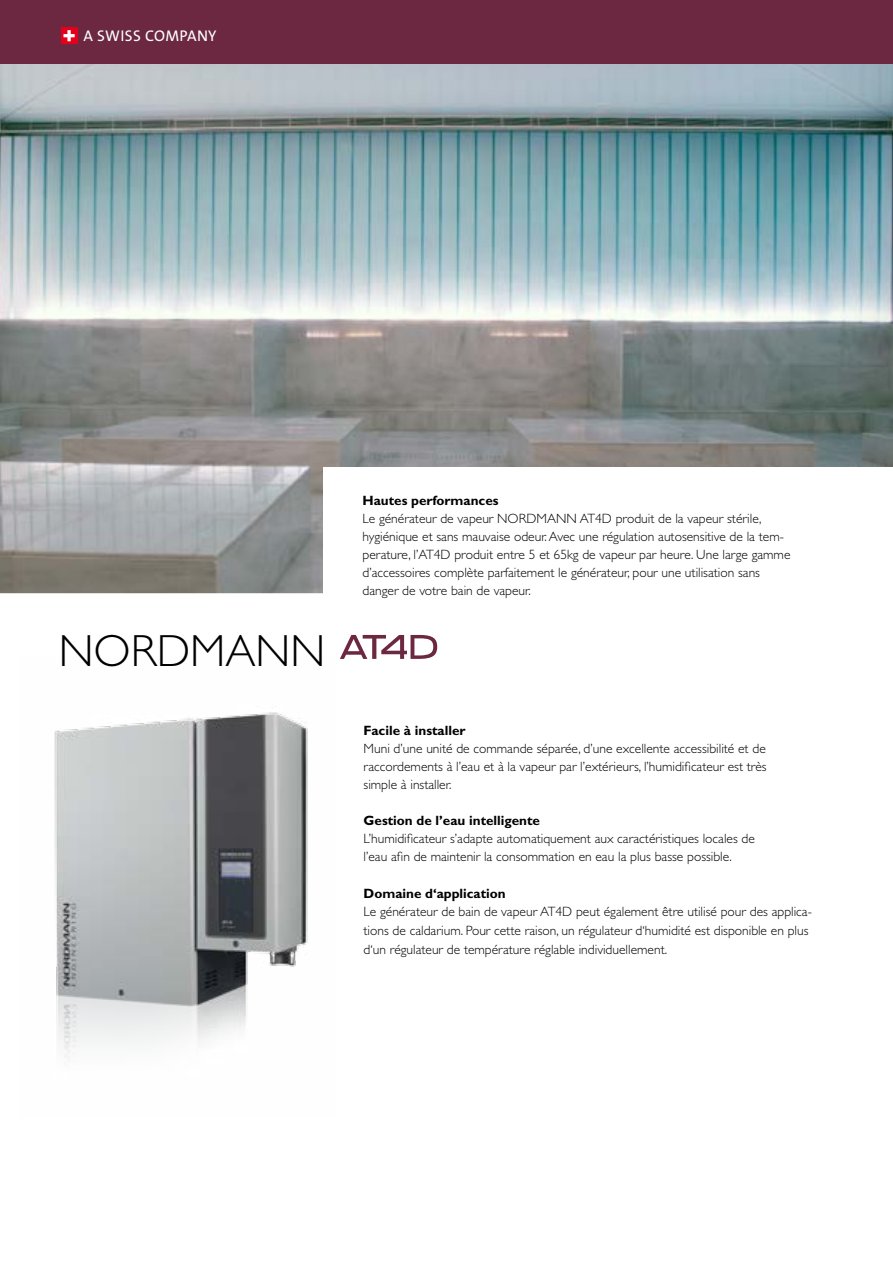
<style>
.page{position:relative;width:893px;height:1263px;background:#fff}
.page>*{position:absolute;margin:0;border:0;box-sizing:border-box;transform-origin:0 0}
.t1{font:300 45.15px "Gill Sans Std";color:#000}
.t2{font:15.6px "The Sans B W5 Plain";letter-spacing:.02em;color:#fff}
.t3{font:300 13.5px/18px "Gill Sans Std";color:#000}
.t4{font:700 13.5px "Gill Sans Std";color:#000}
</style>
<div class="page">
<img style="left:0;top:64px;width:893px;height:529px">
<img style="left:54px;top:712px;width:254px;height:346px">
<div style="left:323px;top:468px;width:570px;height:142px;background:#fff"></div>
<svg style="left:340px;top:635px;width:97px;height:24px"></svg>
<div style="left:0;top:0;width:893px;height:64px;background:#6c2841"></div>
<div style="left:61px;top:27px;width:17px;height:17px;background:#e2001a"></div>
<svg style="left:63px;top:30px;width:12px;height:11px"></svg>
<p class="t2" style="left:84px;top:26px;width:134px">A SWISS COMPANY</p>
<h1 class="t1" style="left:59px;top:625px;width:268px">NORDMANN</h1>
<p class="t4" style="left:362px;top:493px;width:138px">Hautes performances</p>
<p class="t3" style="left:362px;top:510px;width:429px">Le générateur de vapeur NORDMANN AT4D produit de la vapeur stérile, hygiénique et sans mauvaise odeur. Avec une régulation autosensitive de la tem&shy;perature, l’AT4D produit entre 5 et 65kg de vapeur par heure. Une large gamme d’accessoires complète parfaitement le générateur, pour une utilisation sans danger de votre bain de vapeur.</p>
<p class="t4" style="left:364px;top:722px;width:104px">Facile à installer</p>
<p class="t3" style="left:364px;top:740px;width:405px;text-align:justify">Muni d’une unité de commande séparée, d’une excellente accessibilité et de raccordements à l’eau et à la vapeur par l’extérieurs, l’humidificateur est très simple à installer.</p>
<p class="t4" style="left:364px;top:812px;width:178px">Gestion de l’eau intelligente</p>
<p class="t3" style="left:364px;top:829px;width:393px">L’humidificateur s’adapte automatiquement aux caractéristiques locales de l’eau afin de maintenir la consommation en eau la plus basse possible.</p>
<p class="t4" style="left:364px;top:885px;width:144px">Domaine d‘application</p>
<p class="t3" style="left:364px;top:903px;width:450px;line-height:18.8px">Le générateur de bain de vapeur AT4D peut également être utilisé pour des applica&shy;tions de caldarium. Pour cette raison, un régulateur d‘humidité est disponible en plus d‘un régulateur de température réglable individuellement.</p>
</div>
